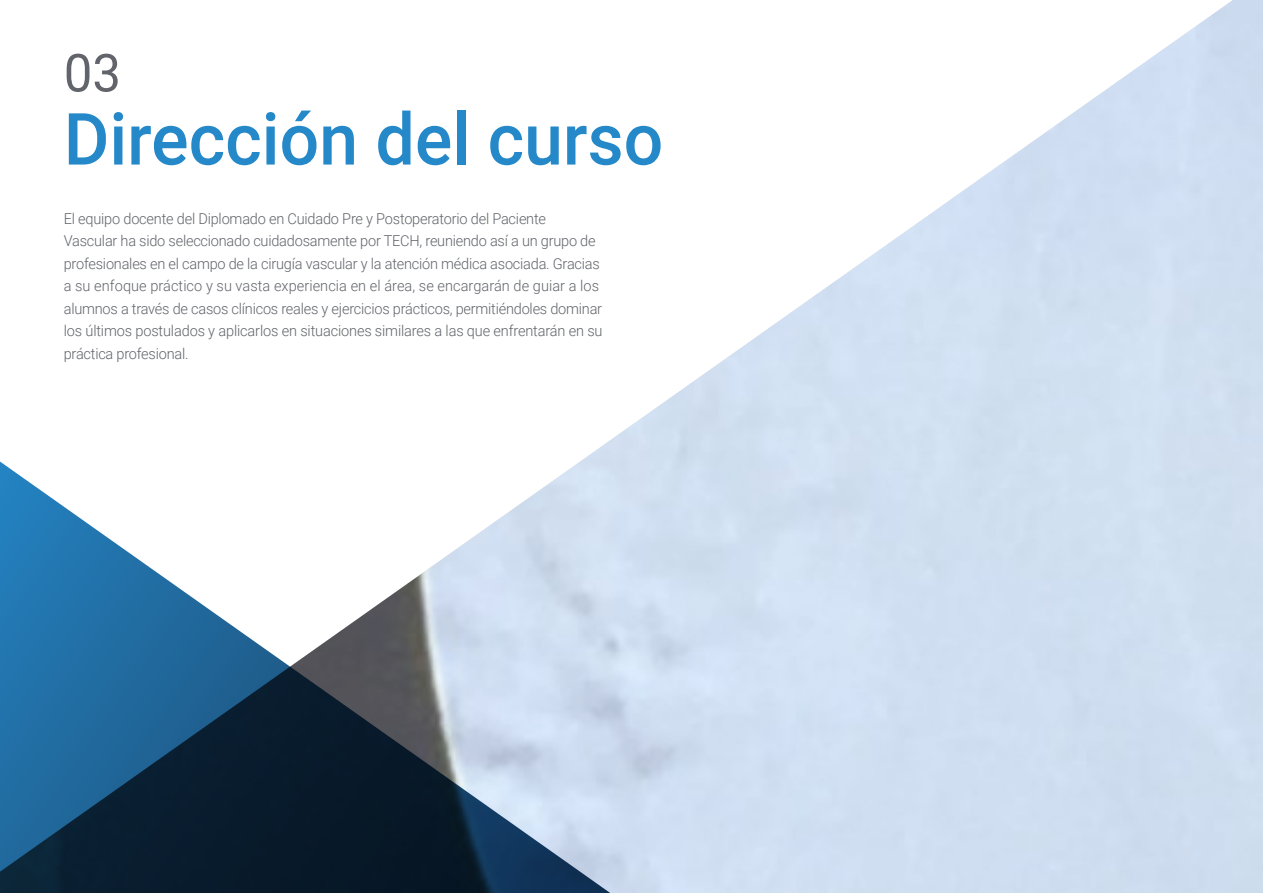
<style>
.page{position:relative;width:1263px;height:893px;background:#fff}
.page>*{position:absolute;margin:0;border:0;box-sizing:border-box;transform-origin:0 0}
.t1{font:500 72px "Roboto";color:#2488c9}
.t2{font:52.5px "Roboto";color:#61646a}
.t3{font:300 15px/22.5px "Roboto";letter-spacing:-.015em;color:#61646a}
</style>
<div class="page">
<svg style="left:0;top:446px;width:640px;height:447px"></svg>
<h2 class="t2" style="left:64px;top:36px;width:59px">03</h2>
<h1 class="t1" style="left:64px;top:89px;width:601px">Dirección del curso</h1>
<p class="t3" style="left:64px;top:207px;width:540px">El equipo docente del Diplomado en Cuidado Pre y Postoperatorio del Paciente Vascular ha sido seleccionado cuidadosamente por TECH, reuniendo así a un grupo de profesionales en el campo de la cirugía vascular y la atención médica asociada. Gracias a su enfoque práctico y su vasta experiencia en el área, se encargarán de guiar a los alumnos a través de casos clínicos reales y ejercicios prácticos, permitiéndoles dominar los últimos postulados y aplicarlos en situaciones similares a las que enfrentarán en su práctica profesional.</p>
</div>
